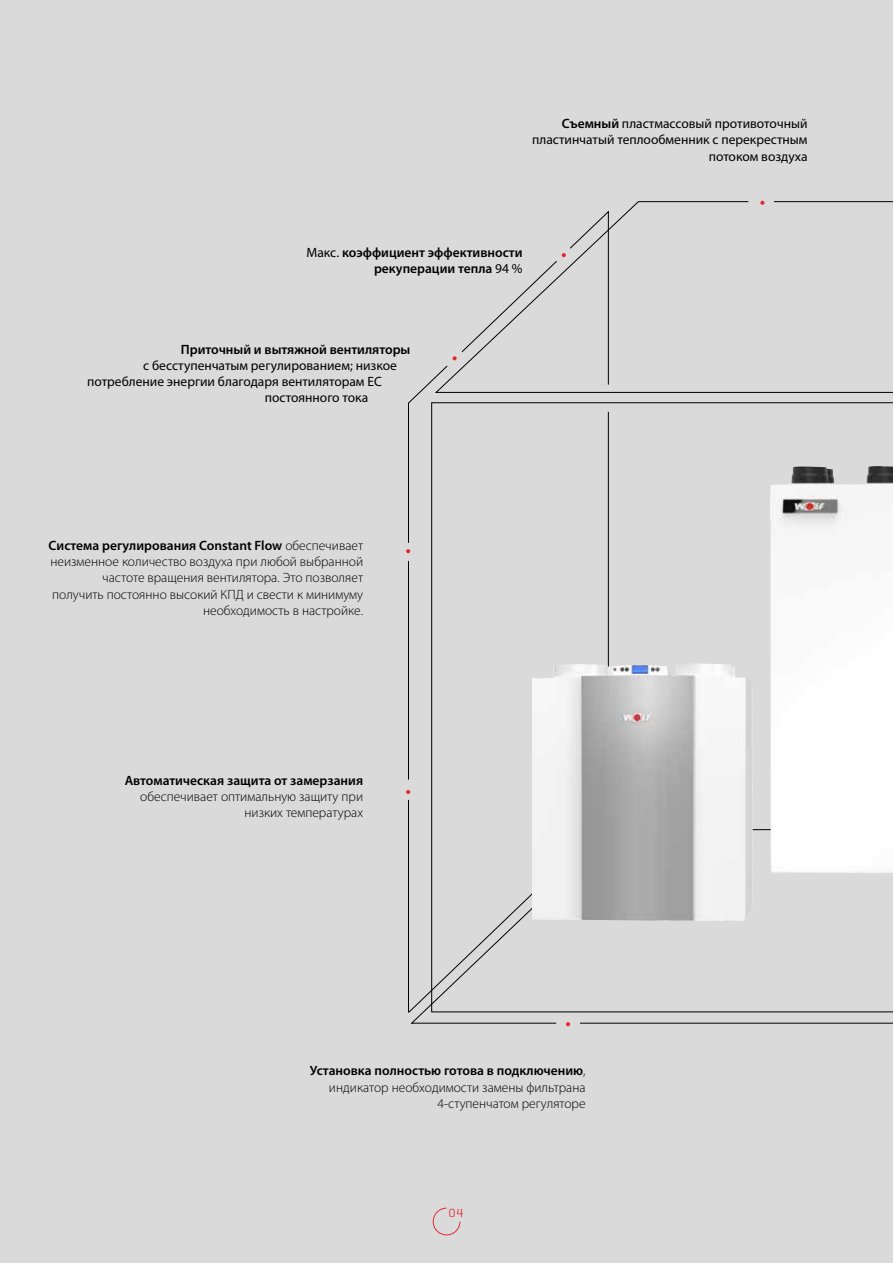
<style>
.page{position:relative;width:893px;height:1263px;background:#dadada}
.page>*{position:absolute;margin:0;border:0;box-sizing:border-box;transform-origin:0 0}
.t1{font:300 13.5px/16.2px "Myriad Pro";color:#000;text-align:right}
.t2{font:13.5px/16.2px "Myriad Pro";color:#000;text-align:right}
.t3{font:600 13.5px/16.2px "Myriad Pro";color:#000;text-align:right}
.t4{font:300 12px "Center";color:#e62a32}
.s1{font-weight:600}
.s2{font-weight:400}
</style>
<div class="page">
<svg style="left:432px;top:1207px;width:29px;height:29px"></svg>
<svg style="left:701px;top:1012px;width:192px;height:11px"></svg>
<svg style="left:408px;top:543px;width:201px;height:470px"></svg>
<img style="left:769px;top:466px;width:124px;height:407px">
<svg style="left:406px;top:790px;width:4px;height:4px"></svg>
<svg style="left:406px;top:549px;width:4px;height:4px"></svg>
<svg style="left:410px;top:842px;width:191px;height:184px"></svg>
<svg style="left:408px;top:377px;width:201px;height:166px"></svg>
<hr style="left:408px;top:561px;width:1px;height:219px;background:#000">
<hr style="left:408px;top:800px;width:1px;height:212px;background:#000">
<hr style="left:580px;top:1023px;width:313px;height:1px;background:#000">
<svg style="left:435px;top:201px;width:458px;height:192px"></svg>
<svg style="left:760px;top:201px;width:5px;height:4px"></svg>
<img style="left:532px;top:663px;width:222px;height:258px">
<p class="t2" style="left:532px;top:115px;width:277px"><span class="s1">Съемный</span> пластмассовый противоточный пластинчатый теплообменник с перекрестным потоком воздуха</p>
<p class="t3" style="left:306px;top:244px;width:218px"><span class="s2">Макс.</span> коэффициент эффективности рекуперации тепла <span class="s2">94 %</span></p>
<p class="t3" style="left:181px;top:341px;width:231px">Приточный и вытяжной вентиляторы</p>
<p class="t2" style="left:143px;top:357px;width:255px">с бесступенчатым регулированием; низкое</p>
<p class="t2" style="left:87px;top:373px;width:296px">потребление энергии благодаря вентиляторам EC</p>
<p class="t2" style="left:265px;top:390px;width:105px">постоянного тока</p>
<p class="t1" style="left:49px;top:538px;width:316px"><span class="s1">Система регулирования Constant Flow</span> обеспечивает неизменное количество воздуха при любой выбранной частоте вращения вентилятора. Это позволяет получить постоянно высокий КПД и свести к минимуму необходимость в настройке.</p>
<p class="t3" style="left:125px;top:771px;width:240px">Автоматическая защита от замерзания</p>
<p class="t1" style="left:140px;top:788px;width:224px">обеспечивает оптимальную защиту при низких температурах</p>
<p class="t1" style="left:310px;top:1063px;width:277px"><span class="s1">Установка полностью готова в подключению</span>, индикатор необходимости замены фильтрана<br>4-ступенчатом регуляторе</p>
<p class="t4" style="left:449px;top:1206px;width:16px">04</p>
</div>
